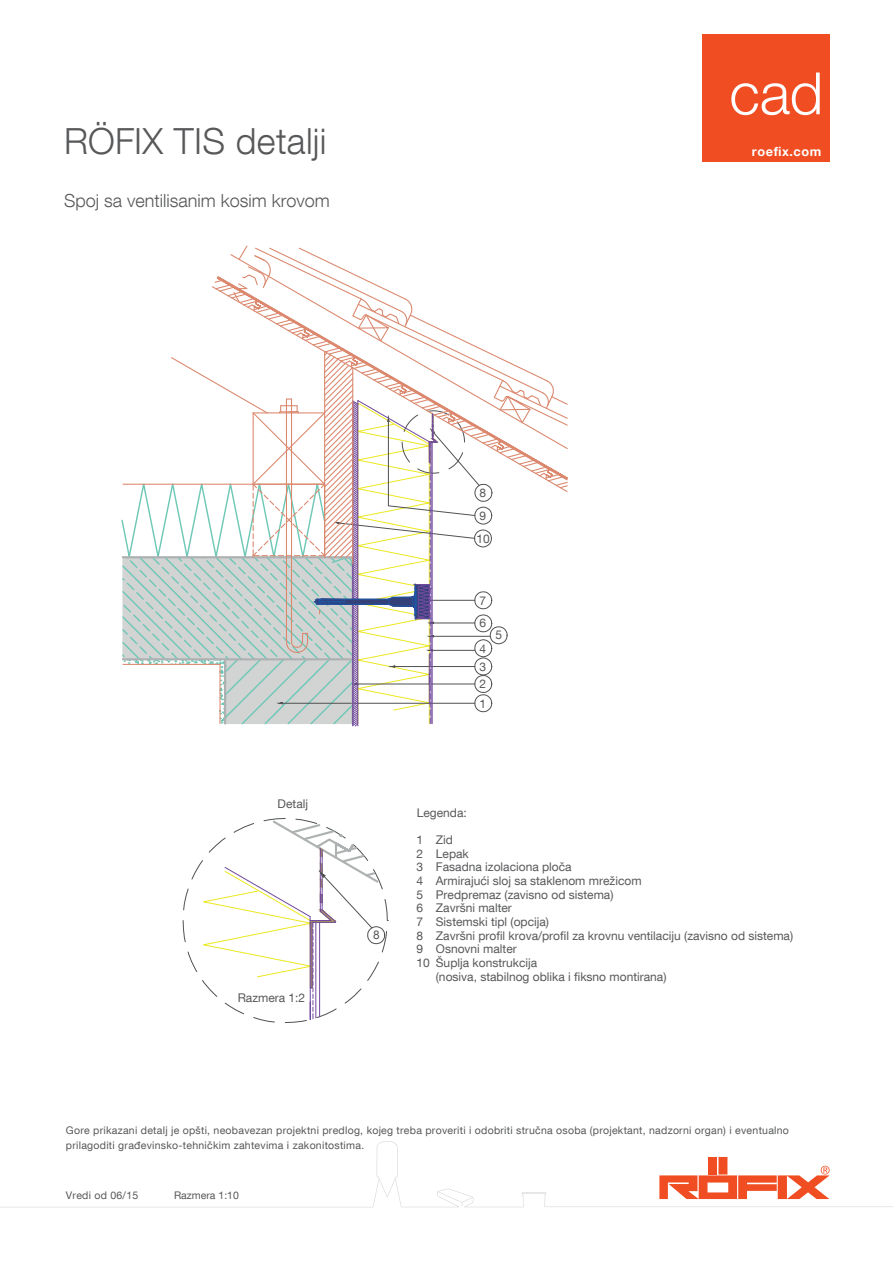
<style>
.page{position:relative;width:893px;height:1263px;background:#fff}
.page>*{position:absolute;margin:0;border:0;box-sizing:border-box;transform-origin:0 0}
.t1{font:300 58.5px "Helvetica Neue LT Com";color:#fff}
.t2{font:300 36px "Helvetica Neue LT Com";letter-spacing:.01em;color:#57585a}
.t3{font:300 18px "Helvetica Neue LT Com";color:#57585a}
.t4{font:700 12.75px "Helvetica Neue LT Com";letter-spacing:.045em;color:#fff}
.t5{font:12px/18.1px "Helvetica Neue LT Com";color:#57585a}
.t6{font:11.85px "Arial";color:#57585a}
.t7{font:10.5px/15px "Helvetica Neue LT Com";letter-spacing:.025em;color:#57585a}
.t8{font:10.5px "Helvetica Neue LT Com";color:#57585a}
</style>
<div class="page">
<svg style="left:182px;top:818px;width:206px;height:205px"></svg>
<svg style="left:121px;top:245px;width:447px;height:482px"></svg>
<svg style="left:372px;top:1141px;width:520px;height:66px"></svg>
<div style="left:718px;top:1157px;width:9px;height:18px;background:#f04d22"></div>
<div style="left:708px;top:1157px;width:9px;height:18px;background:#f04d22"></div>
<svg style="left:659px;top:1166px;width:170px;height:33px"></svg>
<div style="left:702px;top:34px;width:127px;height:128px;background:#f04d22"></div>
<h2 class="t2" style="left:64px;top:119px;width:264px">RÖFIX TIS detalji</h2>
<h3 class="t3" style="left:64px;top:190px;width:267px">Spoj sa ventilisanim kosim krovom</h3>
<h1 class="t1" style="left:729px;top:58px;width:95px">cad</h1>
<p class="t4" style="left:751px;top:144px;width:71px">roefix.com</p>
<p class="t5" style="left:277px;top:794px;width:32px">Detalj</p>
<p class="t5" style="left:238px;top:988px;width:69px">Razmera 1:2</p>
<p class="t5" style="left:479px;top:483px;width:8px">8</p>
<p class="t5" style="left:479px;top:506px;width:8px">9</p>
<p class="t5" style="left:476px;top:529px;width:15px">10</p>
<p class="t5" style="left:479px;top:591px;width:8px">7</p>
<p class="t5" style="left:479px;top:613px;width:8px">6</p>
<p class="t5" style="left:479px;top:639px;width:8px">4<br>3</p>
<p class="t5" style="left:479px;top:675px;width:8px">2</p>
<p class="t5" style="left:479px;top:694px;width:8px">1</p>
<p class="t5" style="left:495px;top:625px;width:8px">5</p>
<p class="t6" style="left:373px;top:927px;width:8px">8</p>
<p class="t5" style="left:417px;top:803px;width:52px">Legenda:</p>
<p class="t5" style="left:416px;top:830px;width:38px">1 Zid</p>
<p class="t5" style="left:416px;top:844px;width:54px">2 Lepak</p>
<p class="t5" style="left:416px;top:858px;width:157px">3 Fasadna izolaciona ploča</p>
<p class="t5" style="left:416px;top:871px;width:227px">4 Armirajući sloj sa staklenom mrežicom</p>
<p class="t5" style="left:416px;top:885px;width:198px">5 Predpremaz (zavisno od sistema)</p>
<p class="t5" style="left:416px;top:899px;width:97px">6 Završni malter</p>
<p class="t5" style="left:416px;top:912px;width:134px">7 Sistemski tipl (opcija)</p>
<p class="t5" style="left:416px;top:926px;width:378px">8 Završni profil krova/profil za krovnu ventilaciju (zavisno od sistema)</p>
<p class="t5" style="left:416px;top:940px;width:102px">9 Osnovni malter</p>
<p class="t5" style="left:416px;top:953px;width:122px">10 Šuplja konstrukcija</p>
<p class="t5" style="left:436px;top:967px;width:232px">(nosiva, stabilnog oblika i fiksno montirana)</p>
<p class="t7" style="left:66px;top:1122px;width:724px">Gore prikazani detalj je opšti, neobavezan projektni predlog, kojeg treba proveriti i odobriti stručna osoba (projektant, nadzorni organ) i eventualno prilagoditi građevinsko-tehničkim zahtevima i zakonitostima.</p>
<p class="t7" style="left:66px;top:1187px;width:74px">Vredi od 06/15</p>
<p class="t8" style="left:174px;top:1189px;width:66px">Razmera 1:10</p>
</div>
